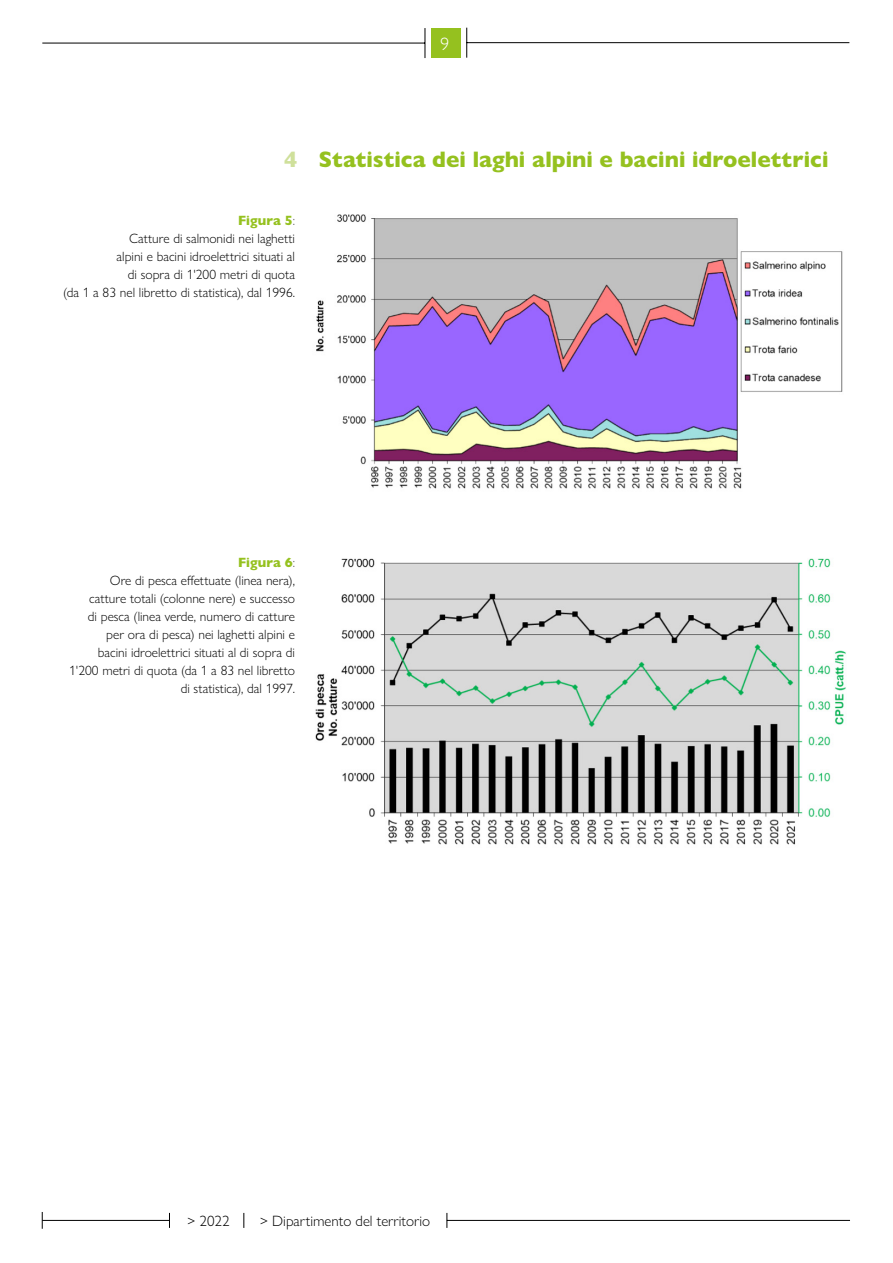
<style>
.page{position:relative;width:893px;height:1263px;background:#fff}
.page>*{position:absolute;margin:0;border:0;box-sizing:border-box;transform-origin:0 0}
.t1{font:800 22.5px "Gill Sans Nova";color:#95c11f}
.t2{font:300 18px "Gill Sans Nova";color:#fff}
.t3{font:300 15px "Gill Sans Nova";color:#000}
.t4{font:300 13.5px/18px "Gill Sans Nova";color:#000;text-align:right}
.s1{color:#cfe09b}
.s2{font-weight:800;color:#95c11f}
.s3{color:#575756}
</style>
<div class="page">
<img style="left:316px;top:214px;width:527px;height:275px">
<img style="left:315px;top:558px;width:531px;height:287px">
<div style="left:431px;top:28px;width:30px;height:29px;background:#95c11f"></div>
<hr style="left:42px;top:43px;width:383px;height:1px;background:#000">
<hr style="left:425px;top:28px;width:1px;height:30px;background:#000">
<hr style="left:467px;top:42px;width:382px;height:1px;background:#000">
<hr style="left:466px;top:28px;width:1px;height:30px;background:#000">
<hr style="left:447px;top:1220px;width:403px;height:1px;background:#000">
<svg style="left:447px;top:1213px;width:1px;height:15px"></svg>
<hr style="left:42px;top:1220px;width:127px;height:1px;background:#000">
<svg style="left:169px;top:1213px;width:1px;height:15px"></svg>
<svg style="left:244px;top:1213px;width:1px;height:15px"></svg>
<svg style="left:42px;top:1212px;width:1px;height:17px"></svg>
<h2 class="t2" style="left:440px;top:33px;width:10px">9</h2>
<h1 class="t1" style="left:284px;top:145px;width:546px"><span class="s1">4</span> Statistica dei laghi alpini e bacini idroelettrici</h1>
<p class="t4" style="left:63px;top:211px;width:233px"><span class="s2">Figura 5</span><span class="s3">:<br></span>Catture di salmonidi nei laghetti<br>alpini e bacini idroelettrici situati al<br>di sopra di 1'200 metri di quota<br>(da 1 a 83 nel libretto di statistica), dal 1996.</p>
<p class="t4" style="left:69px;top:553px;width:227px"><span class="s2">Figura 6</span><span class="s3">:<br></span>Ore di pesca effettuate (linea nera),<br>catture totali (colonne nere) e successo<br>di pesca (linea verde, numero di catture per ora di pesca) nei laghetti alpini e<br>bacini idroelettrici situati al di sopra di 1'200 metri di quota (da 1 a 83 nel libretto di statistica), dal 1997.</p>
<p class="t3" style="left:188px;top:1211px;width:43px">&gt; 2022</p>
<p class="t3" style="left:260px;top:1211px;width:171px">&gt; Dipartimento del territorio</p>
</div>
